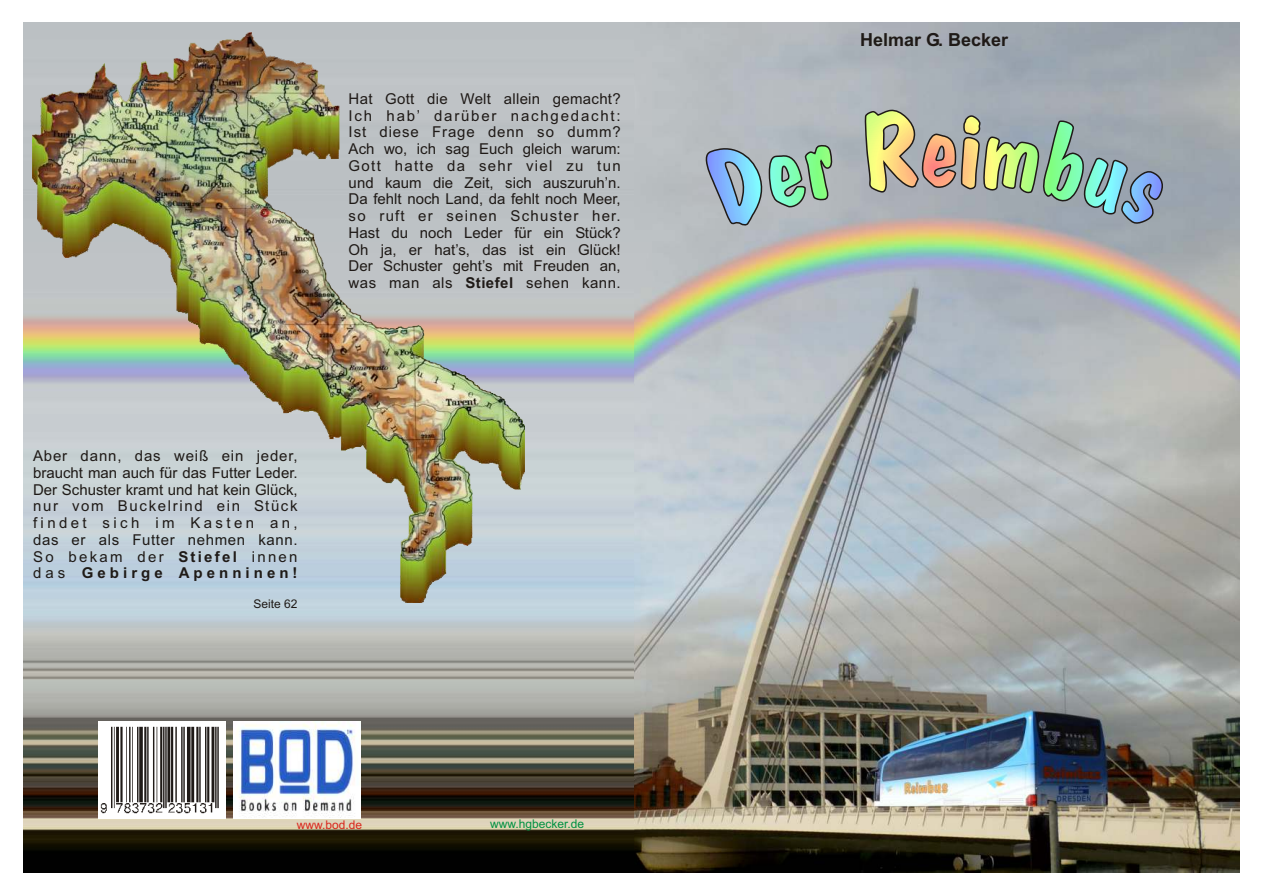
<style>
.page{position:relative;width:1263px;height:894px;background:#fff}
.page>*{position:absolute;margin:0;border:0;box-sizing:border-box;transform-origin:0 0}
.t1{font:700 18px "Arial";color:#1f1a17}
.t2{font:15px/16.8px "Arial";letter-spacing:.04em;color:#1f1a17;text-align:justify}
.t3{font:12px "Arial";color:#009140}
.t4{font:12px "Arial";color:#d9261c}
.t5{font:12px "Arial";color:#1f1a17}
.s1{font-weight:700}
</style>
<div class="page">
<img style="left:634px;top:22px;width:605px;height:851px">
<svg style="left:703px;top:81px;width:462px;height:146px;background:#a4b2ad"></svg>
<img style="left:23px;top:22px;width:611px;height:851px">
<img style="left:98px;top:721px;width:128px;height:98px">
<img style="left:33px;top:32px;width:492px;height:571px">
<img style="left:234px;top:721px;width:127px;height:98px">
<p class="t2" style="left:349px;top:91px;width:274px">Hat Gott die Welt allein gemacht?<br>Ich hab’ darüber nachgedacht:<br>Ist diese Frage denn so dumm?<br>Ach wo, ich sag Euch gleich warum:<br>Gott hatte da sehr viel zu tun und kaum die Zeit, sich auszuruh’n.<br>Da fehlt noch Land, da fehlt noch Meer, so ruft er seinen Schuster her.<br>Hast du noch Leder für ein Stück?<br>Oh ja, er hat’s, das ist ein Glück!<br>Der Schuster geht’s mit Freuden an, was man als <span class="s1">Stiefel</span> sehen kann.</p>
<p class="t2" style="left:33px;top:449px;width:266px">Aber dann, das weiß ein jeder, braucht man auch für das Futter Leder.<br>Der Schuster kramt und hat kein Glück, nur vom Buckelrind ein Stück findet sich im Kasten an, das er als Futter nehmen kann.<br>So bekam der <span class="s1">Stiefel</span> innen das <span class="s1">Gebirge Apenninen!</span></p>
<p class="t5" style="left:254px;top:599px;width:46px">Seite 62</p>
<p class="t4" style="left:297px;top:820px;width:67px">www.bod.de</p>
<p class="t3" style="left:490px;top:819px;width:96px">www.hgbecker.de</p>
<p class="t1" style="left:860px;top:32px;width:150px">Helmar G. Becker</p>
</div>
